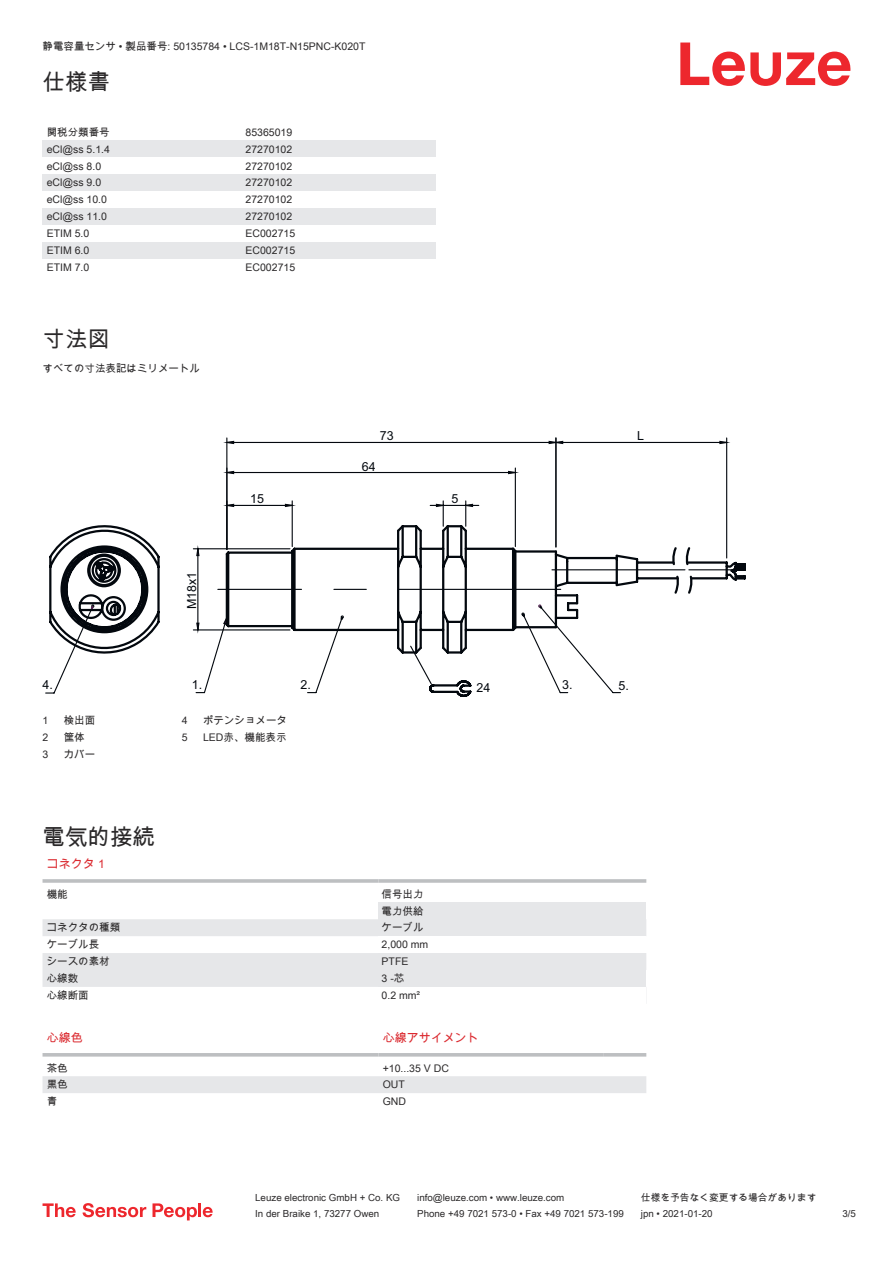
<style>
.page{position:relative;width:893px;height:1263px;background:#fff}
.page>*{position:absolute;margin:0;border:0;box-sizing:border-box;transform-origin:0 0}
.t1{font:22.5px "Arial Unicode MS";color:#2b292a}
.t2{font:12.45px "Arial";color:#03080e}
.t3{font:12px "Arial Unicode MS";color:#db2a30}
.t4{font:10.5px/17px "Arial Unicode MS";color:#2b292a}
.t5{font:9.75px "Arial Unicode MS";color:#2b292a}
</style>
<div class="page">
<svg style="left:680px;top:43px;width:170px;height:43px"></svg>
<div style="left:43px;top:140px;width:199px;height:17px;background:#e6e7e9"></div>
<div style="left:242px;top:140px;width:194px;height:17px;background:#e6e7e9"></div>
<div style="left:43px;top:174px;width:199px;height:17px;background:#e6e7e9"></div>
<div style="left:242px;top:174px;width:194px;height:17px;background:#e6e7e9"></div>
<div style="left:43px;top:208px;width:199px;height:17px;background:#e6e7e9"></div>
<div style="left:242px;top:208px;width:194px;height:17px;background:#e6e7e9"></div>
<div style="left:43px;top:242px;width:199px;height:17px;background:#e6e7e9"></div>
<div style="left:242px;top:242px;width:194px;height:17px;background:#e6e7e9"></div>
<svg style="left:43px;top:919px;width:335px;height:68px;fill:#e6e7e9"></svg>
<hr style="left:43px;top:879px;width:335px;height:4px;background:#bdbfc1">
<hr style="left:378px;top:879px;width:268px;height:4px;background:#c8cacc">
<div style="left:378px;top:902px;width:268px;height:17px;background:#e6e7e9"></div>
<div style="left:378px;top:919px;width:268px;height:17px;background:#e6e7e9"></div>
<div style="left:378px;top:953px;width:268px;height:17px;background:#e6e7e9"></div>
<div style="left:378px;top:970px;width:268px;height:17px;background:#e6e7e9"></div>
<svg style="left:43px;top:1056px;width:603px;height:1px"></svg>
<div style="left:43px;top:1076px;width:603px;height:17px;background:#e6e7e9"></div>
<hr style="left:43px;top:1053px;width:335px;height:3px;background:#bdbfc1">
<hr style="left:378px;top:1053px;width:226px;height:3px;background:#bdbfc1">
<hr style="left:604px;top:1053px;width:42px;height:3px;background:#bdbfc1">
<svg style="left:43px;top:1203px;width:33px;height:14px"></svg>
<svg style="left:83px;top:1203px;width:63px;height:14px"></svg>
<svg style="left:153px;top:1203px;width:44px;height:17px"></svg>
<hr style="left:198px;top:1203px;width:3px;height:14px;background:#ed272d">
<svg style="left:203px;top:1207px;width:10px;height:10px"></svg>
<svg style="left:196px;top:547px;width:4px;height:10px"></svg>
<hr style="left:193px;top:548px;width:97px;height:1px;background:#03080e">
<hr style="left:193px;top:629px;width:97px;height:1px;background:#03080e">
<hr style="left:197px;top:549px;width:1px;height:81px;background:#03080e">
<svg style="left:227px;top:503px;width:8px;height:5px"></svg>
<svg style="left:284px;top:503px;width:8px;height:5px"></svg>
<hr style="left:292px;top:501px;width:1px;height:45px;background:#03080e">
<hr style="left:227px;top:505px;width:65px;height:1px;background:#03080e">
<svg style="left:227px;top:470px;width:8px;height:5px"></svg>
<svg style="left:507px;top:470px;width:10px;height:5px"></svg>
<hr style="left:515px;top:468px;width:1px;height:78px;background:#03080e">
<hr style="left:227px;top:472px;width:288px;height:1px;background:#03080e">
<svg style="left:227px;top:440px;width:8px;height:5px"></svg>
<hr style="left:226px;top:438px;width:1px;height:111px;background:#03080e">
<hr style="left:227px;top:442px;width:329px;height:1px;background:#03080e">
<svg style="left:548px;top:440px;width:16px;height:5px"></svg>
<svg style="left:719px;top:440px;width:9px;height:5px"></svg>
<hr style="left:555px;top:438px;width:1px;height:109px;background:#03080e">
<hr style="left:726px;top:438px;width:1px;height:120px;background:#03080e">
<hr style="left:556px;top:442px;width:171px;height:1px;background:#03080e">
<svg style="left:430px;top:501px;width:49px;height:22px"></svg>
<svg style="left:225px;top:524px;width:354px;height:80px"></svg>
<svg style="left:196px;top:604px;width:425px;height:90px"></svg>
<svg style="left:218px;top:545px;width:518px;height:51px"></svg>
<svg style="left:45px;top:525px;width:115px;height:169px"></svg>
<p class="t4" style="left:43px;top:38px;width:325px">静電容量センサ • 製品番号: 50135784 • LCS-1M18T-N15PNC-K020T</p>
<h1 class="t1" style="left:43px;top:66px;width:69px">仕様書</h1>
<p class="t4" style="left:47px;top:123px;width:64px">関税分類番号</p>
<p class="t4" style="left:246px;top:123px;width:48px">85365019</p>
<p class="t4" style="left:47px;top:140px;width:65px">eCl@ss 5.1.4</p>
<p class="t4" style="left:246px;top:140px;width:48px">27270102</p>
<p class="t4" style="left:47px;top:157px;width:56px">eCl@ss 8.0</p>
<p class="t4" style="left:246px;top:157px;width:48px">27270102</p>
<p class="t4" style="left:47px;top:174px;width:56px">eCl@ss 9.0</p>
<p class="t4" style="left:246px;top:174px;width:48px">27270102</p>
<p class="t4" style="left:47px;top:191px;width:62px">eCl@ss 10.0</p>
<p class="t4" style="left:246px;top:191px;width:48px">27270102</p>
<p class="t4" style="left:47px;top:208px;width:62px">eCl@ss 11.0</p>
<p class="t4" style="left:246px;top:208px;width:48px">27270102</p>
<p class="t4" style="left:47px;top:225px;width:44px">ETIM 5.0</p>
<p class="t4" style="left:246px;top:225px;width:51px">EC002715</p>
<p class="t4" style="left:47px;top:242px;width:44px">ETIM 6.0</p>
<p class="t4" style="left:246px;top:242px;width:51px">EC002715</p>
<p class="t4" style="left:47px;top:259px;width:44px">ETIM 7.0</p>
<p class="t4" style="left:246px;top:259px;width:51px">EC002715</p>
<h1 class="t1" style="left:43px;top:322px;width:69px">寸法図</h1>
<p class="t4" style="left:43px;top:360px;width:159px">すべての寸法表記はミリメートル</p>
<p class="t2" style="left:184px;top:609px;width:39px;rotate:-90deg">M18x1</p>
<p class="t2" style="left:380px;top:428px;width:15px">73</p>
<p class="t2" style="left:362px;top:460px;width:15px">64</p>
<p class="t2" style="left:250px;top:492px;width:15px">15</p>
<p class="t2" style="left:451px;top:492px;width:8px">5</p>
<p class="t2" style="left:43px;top:677px;width:12px">4.</p>
<p class="t2" style="left:192px;top:677px;width:12px">1.</p>
<p class="t2" style="left:300px;top:677px;width:12px">2.</p>
<p class="t2" style="left:477px;top:681px;width:15px">24</p>
<p class="t2" style="left:562px;top:677px;width:12px">3.</p>
<p class="t4" style="left:43px;top:712px;width:7px">1</p>
<p class="t4" style="left:64px;top:712px;width:33px">検出面</p>
<p class="t4" style="left:43px;top:729px;width:7px">2</p>
<p class="t4" style="left:64px;top:729px;width:22px">筐体</p>
<p class="t4" style="left:43px;top:746px;width:7px">3</p>
<p class="t4" style="left:64px;top:746px;width:33px">カバー</p>
<p class="t4" style="left:182px;top:712px;width:7px">4</p>
<p class="t4" style="left:203px;top:712px;width:85px">ポテンショメータ</p>
<p class="t4" style="left:182px;top:729px;width:7px">5</p>
<p class="t4" style="left:203px;top:729px;width:85px">LED赤、機能表示</p>
<h1 class="t1" style="left:43px;top:821px;width:114px">電気的接続</h1>
<p class="t3" style="left:47px;top:855px;width:60px">コネクタ 1</p>
<p class="t4" style="left:47px;top:885px;width:22px">機能</p>
<p class="t4" style="left:382px;top:885px;width:43px">信号出力電力供給</p>
<p class="t4" style="left:47px;top:919px;width:75px">コネクタの種類</p>
<p class="t4" style="left:382px;top:919px;width:43px">ケーブル</p>
<p class="t4" style="left:47px;top:936px;width:54px">ケーブル長</p>
<p class="t4" style="left:382px;top:936px;width:48px">2,000 mm</p>
<p class="t4" style="left:47px;top:953px;width:64px">シースの素材</p>
<p class="t4" style="left:382px;top:953px;width:28px">PTFE</p>
<p class="t4" style="left:47px;top:970px;width:33px">心線数</p>
<p class="t4" style="left:382px;top:970px;width:24px">3 -芯</p>
<p class="t4" style="left:47px;top:987px;width:43px">心線断面</p>
<p class="t4" style="left:382px;top:987px;width:40px">0.2 mm²</p>
<p class="t3" style="left:47px;top:1029px;width:37px">心線色</p>
<p class="t3" style="left:383px;top:1029px;width:97px">心線アサイメント</p>
<p class="t4" style="left:47px;top:1059px;width:22px">茶色</p>
<p class="t4" style="left:383px;top:1059px;width:68px">+10...35 V DC</p>
<p class="t4" style="left:47px;top:1076px;width:22px">黒色</p>
<p class="t4" style="left:383px;top:1076px;width:24px">OUT</p>
<p class="t4" style="left:47px;top:1093px;width:12px">青</p>
<p class="t4" style="left:383px;top:1093px;width:25px">GND</p>
<p class="t2" style="left:637px;top:428px;width:8px">L</p>
<p class="t2" style="left:619px;top:678px;width:12px">5.</p>
<p class="t5" style="left:255px;top:1191px;width:146px">Leuze electronic GmbH + Co. KG</p>
<p class="t5" style="left:417px;top:1191px;width:149px">info@leuze.com • www.leuze.com</p>
<p class="t5" style="left:641px;top:1191px;width:177px">仕様を予告なく変更する場合があります</p>
<p class="t5" style="left:255px;top:1206px;width:126px">In der Braike 1, 73277 Owen</p>
<p class="t5" style="left:417px;top:1206px;width:208px">Phone +49 7021 573-0 • Fax +49 7021 573-199</p>
<p class="t5" style="left:641px;top:1206px;width:73px">jpn • 2021-01-20</p>
<p class="t5" style="left:842px;top:1206px;width:15px">3 /5</p>
</div>
